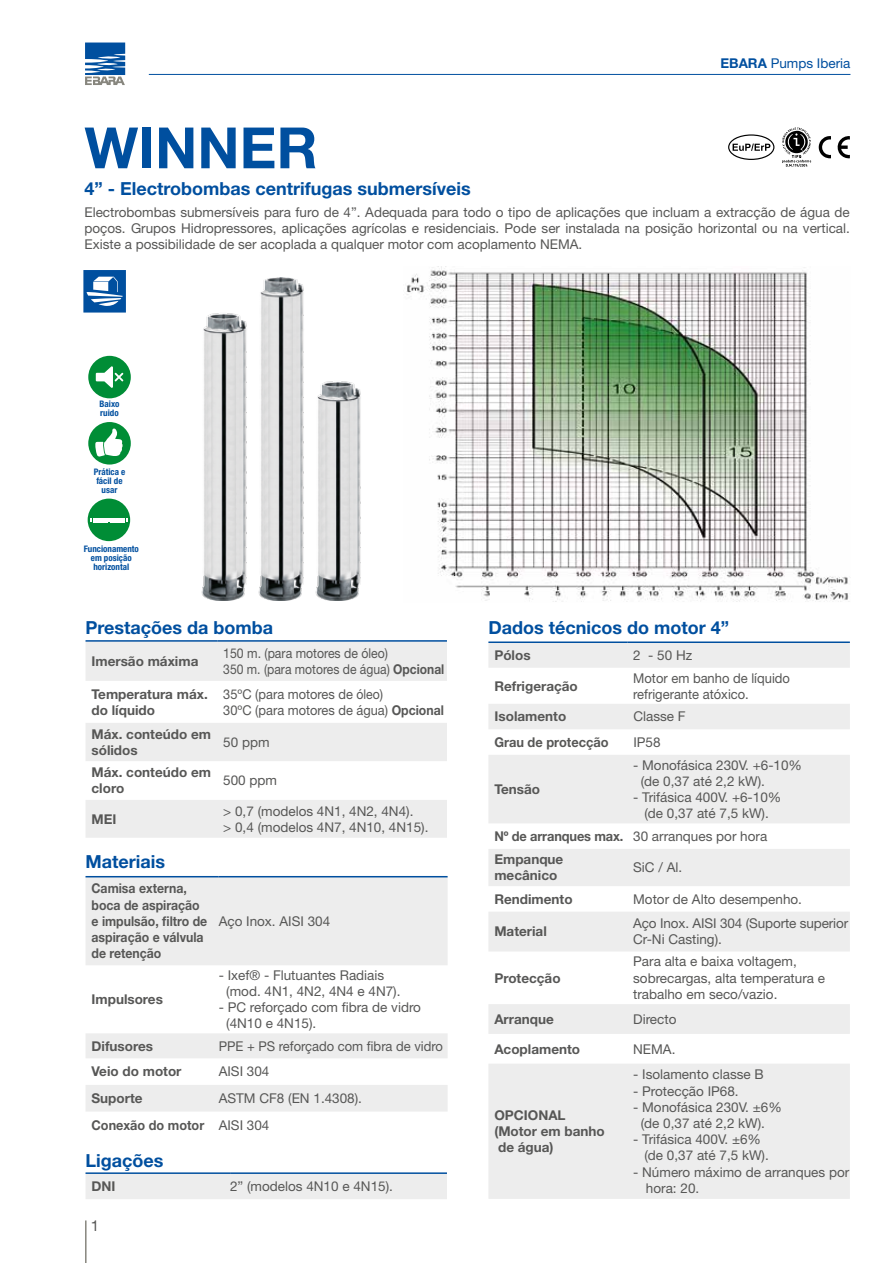
<style>
.page{position:relative;width:893px;height:1263px;background:#fff}
.page>*{position:absolute;margin:0;border:0;box-sizing:border-box;transform-origin:0 0}
.t1{font:700 57px "Helvetica Neue LT Std";color:#004f9f}
.t2{font:700 18px "Helvetica Neue LT Std";color:#004f9f}
.t3{font:15px "Helvetica Neue LT Std";color:#575756}
.t4{font:13.5px/16.2px "Helvetica Neue LT Std";color:#575756}
.t5{font:700 13.5px/16.2px "Helvetica Neue LT Std";color:#575756}
.t6{font:700 13.5px/16.2px "Helvetica Neue LT Std";color:#575756;scale:.91 1}
.t7{font:13.5px/16.2px "Helvetica Neue LT Std";color:#575756;scale:.96 1}
.t8{font:700 13.5px/23.2px "Helvetica Neue LT Std";color:#575756;scale:.95 1}
.t9{font:13.5px/16.2px "Helvetica Neue LT Std";color:#575756;scale:.91 1}
.t10{font:13.5px/16.2px "Helvetica Neue LT Std";color:#575756;scale:.95 1}
.t11{font:13.5px "Helvetica Neue LT Std";color:#004f9f}
.t12{font:700 condensed 9px/9px "Helvetica Neue LT Std";color:#004f9f;text-align:center}
.s1{font-weight:700}
.s2{font-weight:400}
</style>
<div class="page">
<hr style="left:85px;top:1220px;width:2px;height:43px;background:#87867e">
<svg style="left:85px;top:43px;width:40px;height:42px;background:#5283b3"></svg>
<hr style="left:149px;top:74px;width:701px;height:1px;background:#004f9f">
<img style="left:406px;top:267px;width:443px;height:335px">
<img style="left:201px;top:277px;width:160px;height:324px">
<svg style="left:819px;top:136px;width:12px;height:22px"></svg>
<svg style="left:837px;top:136px;width:13px;height:23px"></svg>
<div style="left:88px;top:422px;width:43px;height:42px;background:#008d36;border-radius:50%"></div>
<svg style="left:95px;top:428px;width:28px;height:29px"></svg>
<div style="left:88px;top:356px;width:43px;height:42px;background:#008d36;border-radius:50%"></div>
<svg style="left:96px;top:366px;width:27px;height:22px"></svg>
<div style="left:88px;top:499px;width:42px;height:42px;background:#008d36;border-radius:50%"></div>
<div style="left:93px;top:518px;width:15px;height:5px;background:#fff"></div>
<div style="left:110px;top:518px;width:15px;height:5px;background:#fff"></div>
<svg style="left:782px;top:127px;width:29px;height:40px"></svg>
<svg style="left:728px;top:134px;width:46px;height:26px"></svg>
<svg style="left:83px;top:270px;width:43px;height:43px"></svg>
<svg style="left:86px;top:877px;width:362px;height:234px;fill:#ededed"></svg>
<hr style="left:86px;top:876px;width:133px;height:1px;background:#004f9f">
<hr style="left:219px;top:876px;width:229px;height:1px;background:#004f9f">
<svg style="left:86px;top:642px;width:361px;height:196px;fill:#ededed"></svg>
<hr style="left:86px;top:640px;width:131px;height:2px;background:#004f9f">
<hr style="left:217px;top:640px;width:230px;height:2px;background:#004f9f">
<svg style="left:488px;top:643px;width:362px;height:556px;fill:#ededed"></svg>
<hr style="left:488px;top:641px;width:139px;height:2px;background:#004f9f">
<hr style="left:627px;top:641px;width:223px;height:2px;background:#004f9f">
<div style="left:86px;top:1174px;width:361px;height:25px;background:#ededed"></div>
<hr style="left:86px;top:1172px;width:144px;height:2px;background:#004f9f">
<hr style="left:230px;top:1172px;width:217px;height:2px;background:#004f9f">
<p class="t11" style="left:720px;top:55px;width:132px"><span class="s1">EBARA</span> Pumps Iberia</p>
<h1 class="t1" style="left:84px;top:113px;width:235px">WINNER</h1>
<h2 class="t2" style="left:84px;top:178px;width:388px">4” - Electrobombas centrifugas submersíveis</h2>
<p class="t4" style="left:84px;top:204px;width:767px;text-align:justify">Electrobombas submersíveis para furo de 4”. Adequada para todo o tipo de aplicações que incluam a extracção de água de poços. Grupos Hidropressores, aplicações agrícolas e residenciais. Pode ser instalada na posição horizontal ou na vertical.<br>Existe a possibilidade de ser acoplada a qualquer motor com acoplamento NEMA.</p>
<p class="t12" style="left:100px;top:399px;width:21px;text-align:left">Baixo ruido</p>
<p class="t12" style="left:94px;top:467px;width:33px">Prática e fácil de usar</p>
<p class="t12" style="left:84px;top:544px;width:57px">Funcionamento em posição horizontal</p>
<h2 class="t2" style="left:86px;top:616px;width:189px">Prestações da bomba</h2>
<p class="t5" style="left:92px;top:652px;width:108px">Imersão máxima</p>
<p class="t9" style="left:223px;top:645px;width:244px">150 m. (para motores de óleo)<br>350 m. (para motores de água) <span class="s1">Opcional</span></p>
<p class="t5" style="left:92px;top:685px;width:118px">Temperatura máx. do líquido</p>
<p class="t10" style="left:223px;top:685px;width:234px">35ºC (para motores de óleo)<br>30ºC (para motores de água) <span class="s1">Opcional</span></p>
<p class="t5" style="left:92px;top:725px;width:121px">Máx. conteúdo em sólidos</p>
<p class="t4" style="left:223px;top:734px;width:48px">50 ppm</p>
<p class="t5" style="left:92px;top:764px;width:121px">Máx. conteúdo em cloro</p>
<p class="t4" style="left:223px;top:772px;width:55px">500 ppm</p>
<p class="t5" style="left:92px;top:810px;width:26px">MEI</p>
<p class="t4" style="left:223px;top:802px;width:207px">&gt; 0,7 (modelos 4N1, 4N2, 4N4).<br>&gt; 0,4 (modelos 4N7, 4N10, 4N15).</p>
<h2 class="t2" style="left:86px;top:850px;width:81px">Materiais</h2>
<p class="t6" style="left:92px;top:880px;width:129px">Camisa externa, boca de aspiração e impulsão, filtro de aspiração e válvula de retenção</p>
<p class="t5" style="left:92px;top:991px;width:73px">Impulsores</p>
<p class="t4" style="left:219px;top:913px;width:113px">Aço Inox. AISI 304</p>
<p class="t4" style="left:226px;top:967px;width:176px;text-indent:-8px">- Ixef® - Flutuantes Radiais (mod. 4N1, 4N2, 4N4 e 4N7).</p>
<p class="t4" style="left:226px;top:999px;width:196px;text-indent:-8px">- PC reforçado com fibra de vidro (4N10 e 4N15).</p>
<p class="t5" style="left:92px;top:1037px;width:63px">Difusores</p>
<p class="t7" style="left:219px;top:1037px;width:235px">PPE + PS reforçado com fibra de vidro</p>
<p class="t5" style="left:92px;top:1063px;width:91px">Veio do motor</p>
<p class="t4" style="left:219px;top:1063px;width:52px">AISI 304</p>
<p class="t5" style="left:92px;top:1090px;width:53px">Suporte</p>
<p class="t4" style="left:92px;top:1085px;width:272px;line-height:26.7px;text-indent:127px">ASTM CF8 (EN 1.4308).<br><span class="s1">Conexão do motor</span> AISI 304</p>
<h2 class="t2" style="left:86px;top:1149px;width:79px">Ligações</h2>
<p class="t5" style="left:92px;top:1178px;width:25px">DNI</p>
<p class="t4" style="left:230px;top:1178px;width:164px">2” (modelos 4N10 e 4N15).</p>
<p class="t3" style="left:91px;top:1217px;width:10px">1</p>
<h2 class="t2" style="left:488px;top:617px;width:242px">Dados técnicos do motor 4”</h2>
<p class="t5" style="left:494px;top:647px;width:38px">Pólos</p>
<p class="t4" style="left:633px;top:647px;width:61px">2 - 50 Hz</p>
<p class="t5" style="left:494px;top:677px;width:85px">Refrigeração</p>
<p class="t7" style="left:633px;top:669px;width:165px">Motor em banho de líquido refrigerante atóxico.</p>
<p class="t5" style="left:495px;top:708px;width:73px">Isolamento</p>
<p class="t4" style="left:633px;top:708px;width:54px">Classe F</p>
<p class="t8" style="left:494px;top:730px;width:122px">Grau de protecção</p>
<p class="t4" style="left:633px;top:734px;width:29px">IP58</p>
<p class="t5" style="left:494px;top:781px;width:47px">Tensão</p>
<p class="t4" style="left:641px;top:756px;width:163px;text-indent:-8px">- Monofásica 230V. +6-10% (de 0,37 até 2,2 kW).</p>
<p class="t4" style="left:633px;top:789px;width:150px;text-align:center">- Trifásica 400V. +6-10% (de 0,37 até 7,5 kW).</p>
<p class="t8" style="left:494px;top:824px;width:289px">Nº de arranques max. <span class="s2">30 arranques por hora<br></span>Empanque</p>
<p class="t5" style="left:494px;top:867px;width:64px">mecânico</p>
<p class="t4" style="left:633px;top:859px;width:50px">SiC / Al.</p>
<p class="t5" style="left:494px;top:890px;width:80px">Rendimento</p>
<p class="t4" style="left:633px;top:891px;width:170px">Motor de Alto desempenho.</p>
<p class="t5" style="left:494px;top:923px;width:54px">Material</p>
<p class="t4" style="left:633px;top:915px;width:217px">Aço Inox. AISI 304 (Suporte superior<br>Cr-Ni Casting).</p>
<p class="t5" style="left:494px;top:969px;width:68px">Protecção</p>
<p class="t4" style="left:633px;top:953px;width:193px">Para alta e baixa voltagem, sobrecargas, alta temperatura e trabalho em seco/vazio.</p>
<p class="t5" style="left:494px;top:1010px;width:61px">Arranque</p>
<p class="t4" style="left:633px;top:1011px;width:45px">Directo</p>
<p class="t5" style="left:494px;top:1040px;width:87px">Acoplamento</p>
<p class="t4" style="left:633px;top:1040px;width:44px">NEMA.</p>
<p class="t5" style="left:494px;top:1107px;width:112px">OPCIONAL (Motor em banho de água)</p>
<p class="t4" style="left:633px;top:1066px;width:132px">- Isolamento classe B</p>
<p class="t4" style="left:633px;top:1082px;width:107px">- Protecção IP68.</p>
<p class="t4" style="left:641px;top:1099px;width:143px;text-indent:-8px">- Monofásica 230V. ±6% (de 0,37 até 2,2 kW).</p>
<p class="t4" style="left:644px;top:1131px;width:126px;text-indent:-11px">- Trifásica 400V. ±6% (de 0,37 até 7,5 kW).</p>
<p class="t4" style="left:646px;top:1163px;width:205px;text-indent:-13px">- Número máximo de arranques por hora: 20.</p>
</div>
